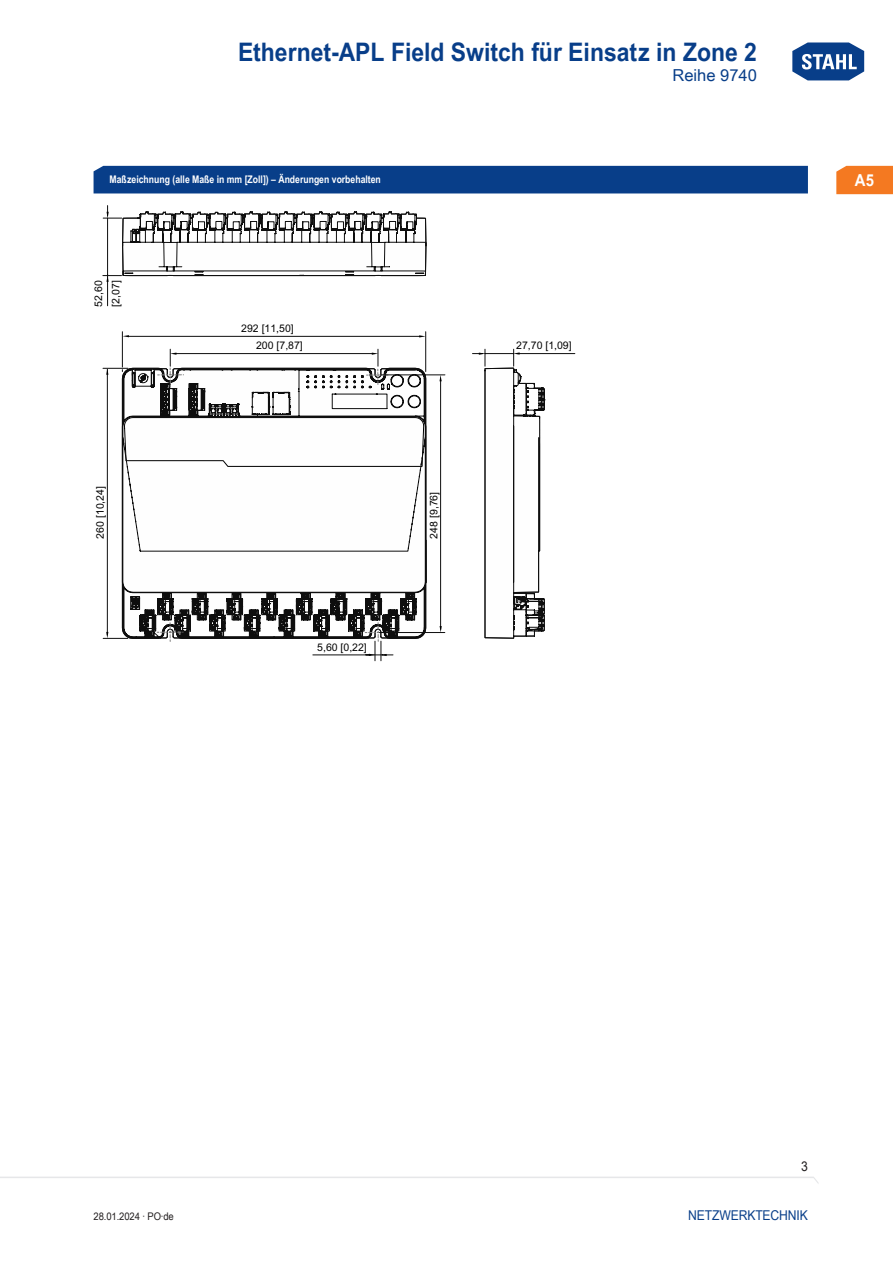
<style>
.page{position:relative;width:893px;height:1263px;background:#fff}
.page>*{position:absolute;margin:0;border:0;box-sizing:border-box;transform-origin:0 0}
.t1{font:700 25.5px "Arial Unicode MS";color:#083e89;scale:.9 1}
.t2{font:16.5px "Arial Unicode MS";color:#083e89}
.t3{font:700 16.5px "Arial Unicode MS";color:#fff;scale:.9 1}
.t4{font:13.5px "Arial Unicode MS";letter-spacing:-.01em;color:#083e89;scale:.9 1}
.t5{font:13.5px "Arial Unicode MS";color:#231f20;scale:.9 1}
.t6{font:10.5px "Arial Unicode MS";color:#000}
.TabHeader1stColumn{font:700 10.5px "Arial Unicode MS";color:#fff;scale:.83 1}
.t7{font:10.5px "Arial Unicode MS";letter-spacing:-.01em;color:#231f20;scale:.9 1}
</style>
<div class="page">
<svg style="left:792px;top:42px;width:73px;height:39px"></svg>
<svg style="left:0;top:1176px;width:818px;height:7px"></svg>
<div style="left:836px;top:166px;width:57px;height:28px;background:#f47921"></div>
<div style="left:94px;top:166px;width:714px;height:27px;background:#083e89"></div>
<hr style="left:107px;top:369px;width:1px;height:266px;background:#0e0e0e">
<hr style="left:107px;top:274px;width:1px;height:32px;background:#0e0e0e">
<svg style="left:122px;top:165px;width:427px;height:468px"></svg>
<svg style="left:122px;top:229px;width:310px;height:410px"></svg>
<svg style="left:117px;top:317px;width:295px;height:345px"></svg>
<hr style="left:517px;top:353px;width:58px;height:1px;background:#0e0e0e">
<hr style="left:176px;top:353px;width:197px;height:1px;background:#0e0e0e">
<svg style="left:103px;top:202px;width:326px;height:80px"></svg>
<svg style="left:103px;top:632px;width:25px;height:7px"></svg>
<svg style="left:472px;top:349px;width:73px;height:290px"></svg>
<hr style="left:122px;top:332px;width:1px;height:35px;background:#0e0e0e">
<hr style="left:129px;top:336px;width:291px;height:1px;background:#0e0e0e">
<svg style="left:123px;top:335px;width:6px;height:2px"></svg>
<svg style="left:103px;top:368px;width:25px;height:7px"></svg>
<hr style="left:425px;top:332px;width:1px;height:40px;background:#0e0e0e">
<hr style="left:313px;top:655px;width:57px;height:1px;background:#0e0e0e">
<svg style="left:367px;top:349px;width:21px;height:37px"></svg>
<svg style="left:158px;top:349px;width:26px;height:38px"></svg>
<svg style="left:157px;top:623px;width:26px;height:19px"></svg>
<svg style="left:365px;top:623px;width:28px;height:38px"></svg>
<hr style="left:440px;top:380px;width:1px;height:249px;background:#0e0e0e">
<hr style="left:381px;top:375px;width:64px;height:1px;background:#0e0e0e">
<svg style="left:439px;top:375px;width:3px;height:6px"></svg>
<hr style="left:380px;top:632px;width:65px;height:1px;background:#0e0e0e">
<svg style="left:440px;top:626px;width:2px;height:6px"></svg>
<h1 class="t1" style="left:238px;top:33px;width:578px">Ethernet-APL Field Switch für Einsatz in Zone 2</h1>
<h2 class="t2" style="left:672px;top:63px;width:86px">REIHE 9740</h2>
<p class="TabHeader1stColumn" style="left:109px;top:172px;width:329px">Maßzeichnung (alle Maße in mm [Zoll]) – Änderungen vorbehalten</p>
<h2 class="t3" style="left:855px;top:168px;width:23px">A5</h2>
<p class="t6" style="left:95px;top:307px;width:28px;rotate:-90deg">52,60</p>
<p class="t6" style="left:112px;top:307px;width:28px;rotate:-90deg">[2,07]</p>
<p class="t6" style="left:96px;top:538px;width:54px;rotate:-90deg">260 [10,24]</p>
<p class="t6" style="left:241px;top:324px;width:54px">292 [11,50]</p>
<p class="t6" style="left:256px;top:342px;width:48px">200 [7,87]</p>
<p class="t6" style="left:516px;top:342px;width:57px">27,70 [1,09]</p>
<p class="t6" style="left:317px;top:644px;width:51px">5,60 [0,22]</p>
<p class="t6" style="left:430px;top:538px;width:48px;rotate:-90deg">248 [9,76]</p>
<p class="t5" style="left:801px;top:1157px;width:9px">3</p>
<p class="t7" style="left:94px;top:1208px;width:91px">28.01.2024 · PO·DE</p>
<p class="t4" style="left:688px;top:1205px;width:135px">NETZWERKTECHN IK</p>
</div>
